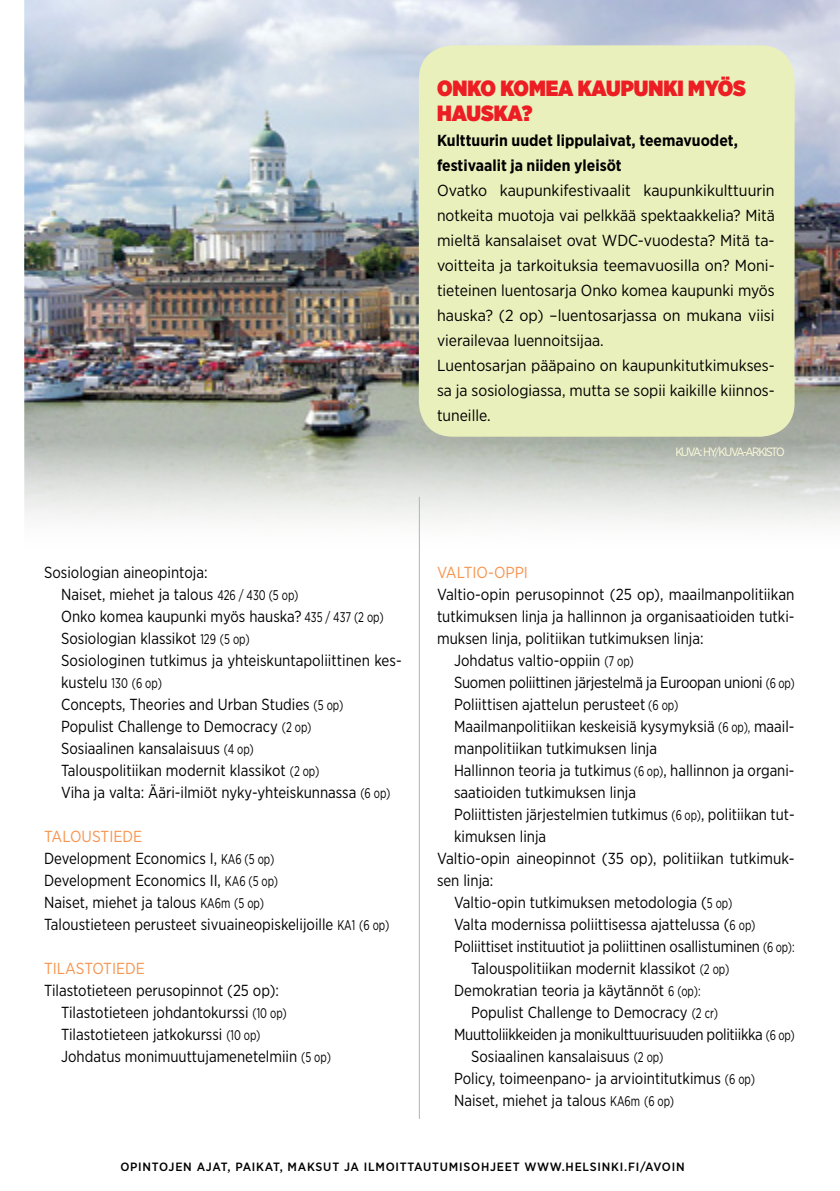
<style>
.page{position:relative;width:840px;height:1191px;background:#fff}
.page>*{position:absolute;margin:0;border:0;box-sizing:border-box;transform-origin:0 0}
.t1{font:900 22px/25px "Gotham Narrow";color:#ed1d24}
.t2{font:16px/22px "Gotham Narrow";color:#000;scale:.95 1}
.t3{font:16px/25px "Gotham Narrow";color:#000}
.t4{font:16px "Gotham Narrow";color:#000;scale:.94 1}
.t5{font:16px "Gotham Narrow";letter-spacing:-.02em;color:#000;scale:.95 1}
.t6{font:700 16px/25px "Gotham Narrow";color:#000}
.t7{font:16px "Gotham Narrow";color:#f79550}
.t8{font:14px "Gotham Narrow";color:#000;scale:.8 1}
.t9{font:500 12px "Gotham Narrow";letter-spacing:.06em;color:#000;scale:1.05 1}
.t10{font:12px "Gotham Narrow";letter-spacing:-.11em;color:#fffcdb}
.s1{font-size:14px}
.s2{font-size:16px}
.s3{color:#f79550}
</style>
<div class="page">
<img style="left:24px;top:0;width:815px;height:556px">
<div style="left:418px;top:45px;width:376px;height:392px;background:#eaf0bb;border-radius:34px"></div>
<hr style="left:418px;top:497px;width:1px;height:622px;background:#a8b6bf">
<h1 class="t1" style="left:437px;top:75px;width:310px">ONKO KOMEA KAUPUNKI MYÖS<br>HAUSKA?</h1>
<p class="t6" style="left:437px;top:128px;width:302px">Kulttuurin uudet lippulaivat, teemavuodet, festivaalit ja niiden yleisöt</p>
<p class="t3" style="left:437px;top:178px;width:339px">Ovatko kaupunkifestivaalit kaupunkikulttuurin notkeita muotoja vai pelkkää spektaakkelia? Mitä mieltä kansalaiset ovat WDC-vuodesta? Mitä ta&shy;voitteita ja tarkoituksia teemavuosilla on? Moni&shy;tieteinen luentosarja Onko komea kaupunki myös hauska? (2 op) –luentosarjassa on mukana viisi vierailevaa luennoitsijaa.<br>Luentosarjan pääpaino on kaupunkitutkimukses&shy;sa ja sosiologiassa, mutta se sopii kaikille kiinnos&shy;tuneille.</p>
<p class="t10" style="left:675px;top:444px;width:77px">Kuva:hy/kuva-arkisto</p>
<p class="t2" style="left:61px;top:561px;width:360px;text-indent:-17px">Sosiologian aineopintoja:<br>Naiset, miehet ja talous <span class="s1">426 / 430 (5 op)<br></span>Onko komea kaupunki myös hauska? <span class="s1">435 / 437 (2 op)<br></span>Sosiologian klassikot <span class="s1">129 (5 op)<br></span>Sosiologinen tutkimus ja yhteiskuntapoliittinen kes-</p>
<p class="t8" style="left:61px;top:674px;width:127px"><span class="s2">kustelu</span> 130 (6 op)</p>
<p class="t2" style="left:61px;top:693px;width:348px">Concepts, Theories and Urban Studies <span class="s1">(5 op)<br></span>Populist Challenge to Democracy <span class="s1">(2 op)<br></span>Sosiaalinen kansalaisuus <span class="s1">(4 op)<br></span>Talouspolitiikan modernit klassikot <span class="s1">(2 op)<br></span>Viha ja valta: Ääri-ilmiöt nyky-yhteiskunnassa <span class="s1">(6 op)</span></p>
<p class="t7" style="left:44px;top:826px;width:19px">Talo</p>
<p class="t7" style="left:82px;top:826px;width:19px">ustie</p>
<p class="t2" style="left:44px;top:825px;width:364px;text-indent:78px"><span class="s3">de<br></span>Development Economics I, <span class="s1">KA6 (5 op)<br></span>Development Economics II, <span class="s1">KA6 (5 op)<br></span>Naiset, miehet ja talous <span class="s1">KA6m (5 op)<br></span>Taloustieteen perusteet sivuaineopiskelijoille <span class="s1">KA1 (6 op)</span></p>
<p class="t7" style="left:44px;top:958px;width:18px">Tilastotie</p>
<p class="t7" style="left:125px;top:958px;width:19px">de</p>
<p class="t2" style="left:61px;top:979px;width:285px;text-indent:-17px">Tilastotieteen perusopinnot (25 op):<br>Tilastotieteen johdantokurssi <span class="s1">(10 op)<br></span>Tilastotieteen jatkokurssi <span class="s1">(10 op)<br></span>Johdatus monimuuttujamenetelmiin <span class="s1">(5 op)</span></p>
<p class="t7" style="left:437px;top:562px;width:19px">Valtio</p>
<p class="t7" style="left:488px;top:562px;width:15px">-oppi</p>
<p class="t3" style="left:437px;top:581px;width:359px">Valtio-opin perusopinnot (25 op), maailmanpolitiikan</p>
<p class="t2" style="left:437px;top:605px;width:377px">tutkimuksen linja ja hallinnon ja organisaatioiden tutki-</p>
<p class="t2" style="left:437px;top:627px;width:282px">muksen linja, politiikan tutkimuksen linja:</p>
<p class="t2" style="left:454px;top:649px;width:191px">Johdatus valtio-oppiin <span class="s1">(7 op)</span></p>
<p class="t5" style="left:454px;top:672px;width:360px">Suomen poliittinen järjestelmä ja Euroopan unioni <span class="s1">(6 op)</span></p>
<p class="t2" style="left:454px;top:693px;width:237px">Poliittisen ajattelun perusteet <span class="s1">(6 op)</span></p>
<p class="t2" style="left:454px;top:715px;width:360px">Maailmanpolitiikan keskeisiä kysymyksiä <span class="s1">(6 op),</span> maail-</p>
<p class="t2" style="left:454px;top:737px;width:215px">manpolitiikan tutkimuksen linja</p>
<p class="t2" style="left:454px;top:759px;width:360px">Hallinnon teoria ja tutkimus <span class="s1">(6 op)</span>, hallinnon ja organi-</p>
<p class="t2" style="left:454px;top:781px;width:193px">saatioiden tutkimuksen linja</p>
<p class="t4" style="left:454px;top:804px;width:363px">Poliittisten järjestelmien tutkimus <span class="s1">(6 op)</span>, politiikan tut-</p>
<p class="t2" style="left:454px;top:825px;width:98px">kimuksen linja</p>
<p class="t3" style="left:437px;top:845px;width:359px">Valtio-opin aineopinnot (35 op), politiikan tutkimuk-</p>
<p class="t2" style="left:437px;top:869px;width:61px">sen linja:</p>
<p class="t2" style="left:454px;top:891px;width:294px">Valtio-opin tutkimuksen metodologia (<span class="s1">5 op)</span></p>
<p class="t2" style="left:454px;top:913px;width:318px">Valta modernissa poliittisessa ajattelussa (<span class="s1">6 op)</span></p>
<p class="t4" style="left:454px;top:936px;width:363px">Poliittiset instituutiot ja poliittinen osallistuminen <span class="s1">(6 op):</span></p>
<p class="t2" style="left:471px;top:957px;width:273px">Talouspolitiikan modernit klassikot <span class="s1">(2 op)</span></p>
<p class="t2" style="left:454px;top:979px;width:261px">Demokratian teoria ja käytännöt <span class="s1">6 (op):</span></p>
<p class="t2" style="left:471px;top:1001px;width:261px">Populist Challenge to Democracy <span class="s1">(2 cr)</span></p>
<p class="t5" style="left:454px;top:1024px;width:360px">Muuttoliikkeiden ja monikulttuurisuuden politiikka <span class="s1">(6 op)</span></p>
<p class="t2" style="left:471px;top:1045px;width:204px">Sosiaalinen kansalaisuus <span class="s1">(2 op)</span></p>
<p class="t2" style="left:454px;top:1067px;width:318px">Policy, toimeenpano- ja arviointitutkimus <span class="s1">(6 op)</span></p>
<p class="t2" style="left:454px;top:1089px;width:233px">Naiset, miehet ja talous <span class="s1">KA6m (6 op)</span></p>
<p class="t9" style="left:120px;top:1159px;width:538px">OPINTOJEN AJAT, PAIKAT, MAKSUT JA ILMOITTAUTUMISOHJEET WWW.HELSINKI.FI/AVOIN</p>
</div>
